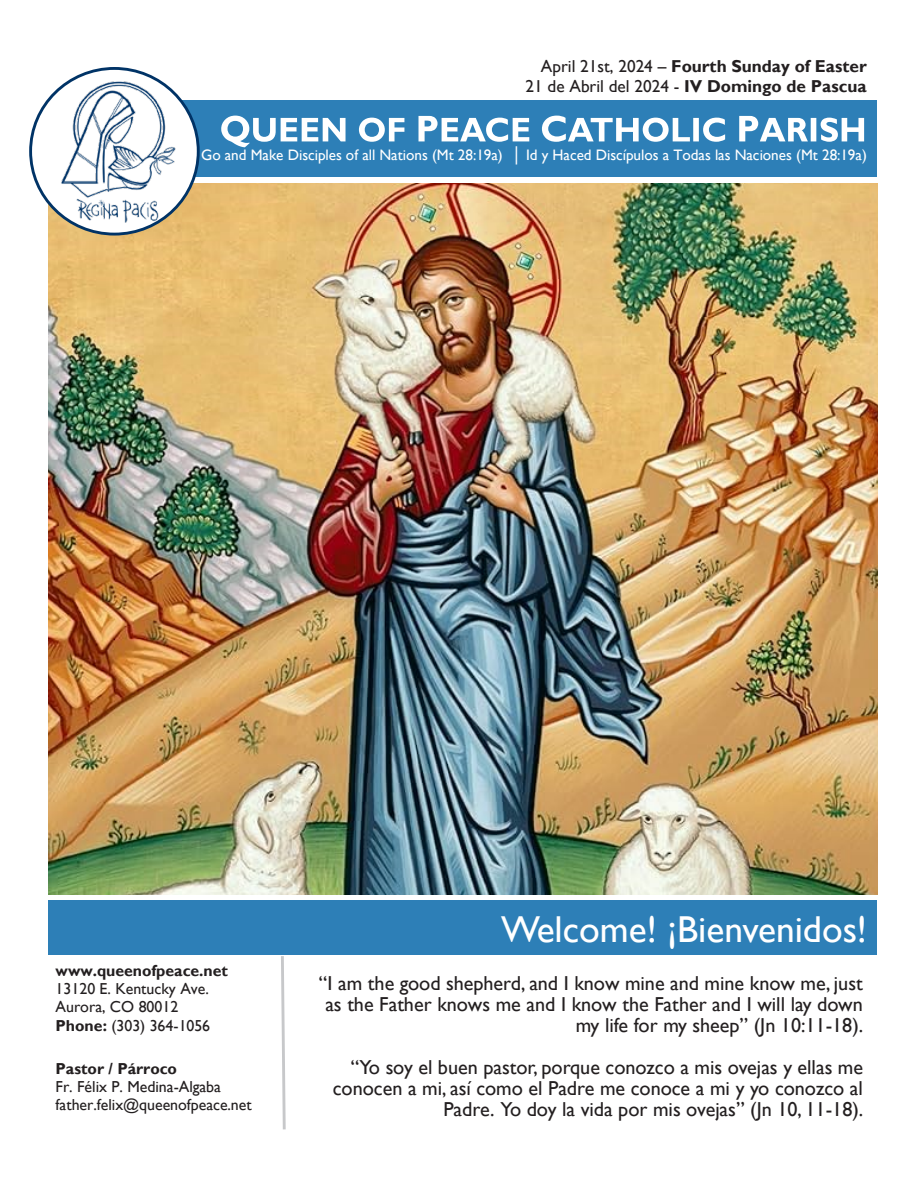
<style>
.page{position:relative;width:918px;height:1188px;background:#fff}
.page>*{position:absolute;margin:0;border:0;box-sizing:border-box;transform-origin:0 0}
.t1{font:37.5px "Gill Sans";color:#fff}
.t2{font:20.25px/21px "Gill Sans";color:#231f20;text-align:right}
.t3{font:700 17.25px/20px "Gill Sans";color:#231f20;text-align:right}
.t4{font:15.9px/18.3px "Gill Sans";color:#231f20}
.t5{font:15.15px "Gill Sans";color:#fff}
.s1{font-weight:400}
.s2{font-family:"Times New Roman"}
.s3{font-weight:700}
</style>
<div class="page">
<svg style="left:281px;top:956px;width:5px;height:174px"></svg>
<div style="left:49px;top:100px;width:828px;height:76px;background:#2d7fb7"></div>
<svg style="left:221px;top:116px;width:183px;height:31px"></svg>
<svg style="left:419px;top:116px;width:110px;height:26px"></svg>
<svg style="left:542px;top:116px;width:183px;height:26px"></svg>
<svg style="left:739px;top:116px;width:125px;height:26px"></svg>
<div style="left:49px;top:901px;width:828px;height:54px;background:#2d7fb7"></div>
<img style="left:49px;top:183px;width:828px;height:711px">
<svg style="left:31px;top:68px;width:167px;height:166px"></svg>
<img style="left:54px;top:73px;width:129px;height:155px">
<p class="t3" style="left:526px;top:56px;width:343px"><span class="s1">April 21st, 2024 –</span> Fourth Sunday of Easter<br><span class="s1">21 de Abril del 2024 -</span> IV Domingo de Pascua</p>
<p class="t5" style="left:201px;top:146px;width:667px">Go and Make Disciples of all Nations (Mt 28:19a) <span class="s2">│</span> Id y Haced Discípulos a Todas las Naciones (Mt 28:19a)</p>
<p class="t4" style="left:56px;top:962px;width:174px"><span class="s3">www.queenofpeace.net<br></span>13120 E. Kentucky Ave.<br>Aurora, CO 80012<br><span class="s3">Phone:</span> (303) 364-1056</p>
<p class="t4" style="left:56px;top:1060px;width:198px"><span class="s3">Pastor / Párroco<br></span>Fr. Félix P. Medina-Algaba father.felix@queenofpeace.net</p>
<p class="t1" style="left:501px;top:908px;width:368px">Welcome! ¡Bienvenidos!</p>
<p class="t2" style="left:319px;top:973px;width:546px">“I am the good shepherd, and I know mine and mine know me, just as the Father knows me and I know the Father and I will lay down my life for my sheep” (Jn 10:11-18).</p>
<p class="t2" style="left:333px;top:1057px;width:532px">“Yo soy el buen pastor, porque conozco a mis ovejas y ellas me conocen a mi, así como el Padre me conoce a mi y yo conozco al<br>Padre. Yo doy la vida por mis ovejas” (Jn 10, 11-18).</p>
</div>
